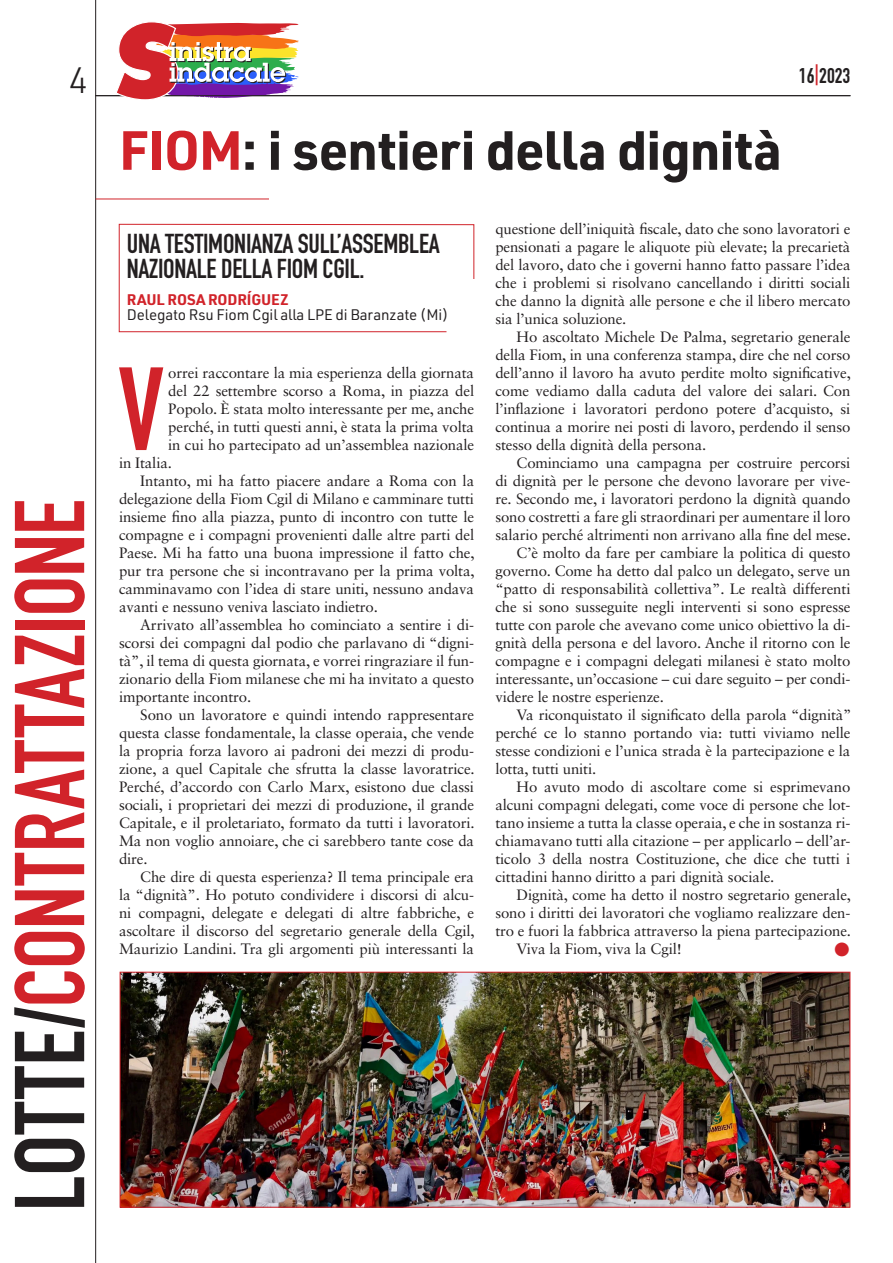
<style>
.page{position:relative;width:893px;height:1263px;background:#fff}
.page>*{position:absolute;margin:0;border:0;box-sizing:border-box;transform-origin:0 0}
.t1{font:116.1px "DIN Engschrift Std";color:#d1232a}
.t2{font:97.35px "DIN Engschrift Std";letter-spacing:-.005em;color:#d1232a}
.t3{font:700 54px "URWDIN";letter-spacing:-.02em;color:#231f20}
.t4{font:300 36px "URWDIN";color:#231f20}
.t5{font:27px/25.5px "DIN Engschrift Std";letter-spacing:-.01em;color:#231f20}
.t6{font:21px "DIN Engschrift Std";color:#231f20}
.t7{font:15px/18px "Sabon LT Std";letter-spacing:-.01em;color:#231f20;text-align:justify}
.Autore{font:15px "URWDIN";letter-spacing:-.01em;color:#231f20}
.Autore-2{font:700 15px "URWDIN";letter-spacing:-.01em;color:#d1232a}
.t8{font:15px "Zapf Dingbats IT Cby BT";color:#d1232a}
.s1{color:#231f20}
.s2{color:#d1232a}
</style>
<div class="page">
<hr style="left:95px;top:95px;width:755px;height:1px;background:#231f20">
<hr style="left:95px;top:0;width:1px;height:1263px;background:#231f20">
<svg style="left:115px;top:22px;width:184px;height:78px"></svg>
<hr style="left:96px;top:199px;width:173px;height:1px;background:#d1232a">
<img style="left:122px;top:974px;width:726px;height:232px">
<div style="left:120px;top:972px;width:730px;height:236px;border:1px solid #d1232a"></div>
<svg style="left:118px;top:224px;width:357px;height:108px"></svg>
<h3 class="t4" style="left:68px;top:57px;width:21px">4</h3>
<p class="t2" style="left:-7px;top:1211px;width:714px;rotate:-90deg"><span class="s1">LOTTE/</span>CONTRATTAZIONE</p>
<p class="t3" style="left:119px;top:113px;width:665px"><span class="s2">FIOM</span>: i sentieri della dignità</p>
<h3 class="t6" style="left:799px;top:63px;width:53px">16<span class="s2">|</span>2023</h3>
<p class="t5" style="left:127px;top:231px;width:314px">UNA TESTIMONIANZA SULL’ASSEMBLEA<br>NAZIONALE DELLA FIOM CGIL.</p>
<p class="Autore-2" style="left:127px;top:289px;width:163px">RAUL ROSA RODRÍGUEZ</p>
<p class="Autore" style="left:127px;top:305px;width:323px">Delegato Rsu Fiom Cgil alla LPE di Baranzate (Mi)</p>
<p class="t1" style="left:118px;top:341px;width:49px">V</p>
<p class="t7" style="left:168px;top:364px;width:307px">orrei raccontare la mia esperienza della giornata</p>
<p class="t7" style="left:168px;top:382px;width:307px">del 22 settembre scorso a Roma, in piazza del</p>
<p class="t7" style="left:168px;top:400px;width:307px">Popolo. È stata molto interessante per me, anche</p>
<p class="t7" style="left:168px;top:418px;width:307px">perché, in tutti questi anni, è stata la prima volta</p>
<p class="t7" style="left:168px;top:436px;width:307px">in cui ho partecipato ad un’assemblea nazionale</p>
<p class="t7" style="left:119px;top:454px;width:54px">in Italia.</p>
<p class="t7" style="left:119px;top:472px;width:357px;text-indent:21px">Intanto, mi ha fatto piacere andare a Roma con la delegazione della Fiom Cgil di Milano e camminare tutti insieme fino alla piazza, punto di incontro con tutte le compagne e i compagni provenienti dalle altre parti del Paese. Mi ha fatto una buona impressione il fatto che, pur tra persone che si incontravano per la prima volta, camminavamo con l’idea di stare uniti, nessuno andava avanti e nessuno veniva lasciato indietro.</p>
<p class="t7" style="left:119px;top:616px;width:357px;text-indent:21px">Arrivato all’assemblea ho cominciato a sentire i di&shy;scorsi dei compagni dal podio che parlavano di “digni&shy;tà”, il tema di questa giornata, e vorrei ringraziare il fun&shy;zionario della Fiom milanese che mi ha invitato a questo importante incontro.</p>
<p class="t7" style="left:119px;top:706px;width:357px;text-indent:21px">Sono un lavoratore e quindi intendo rappresentare questa classe fondamentale, la classe operaia, che vende la propria forza lavoro ai padroni dei mezzi di produ&shy;zione, a quel Capitale che sfrutta la classe lavoratrice.<br>Perché, d’accordo con Carlo Marx, esistono due classi sociali, i proprietari dei mezzi di produzione, il grande Capitale, e il proletariato, formato da tutti i lavoratori.<br>Ma non voglio annoiare, che ci sarebbero tante cose da dire.</p>
<p class="t7" style="left:119px;top:868px;width:357px;text-indent:21px">Che dire di questa esperienza? Il tema principale era la “dignità”. Ho potuto condividere i discorsi di alcu&shy;ni compagni, delegate e delegati di altre fabbriche, e ascoltare il discorso del segretario generale della Cgil, Maurizio Landini. Tra gli argomenti più interessanti la</p>
<p class="t7" style="left:495px;top:220px;width:357px">questione dell’iniquità fiscale, dato che sono lavoratori e pensionati a pagare le aliquote più elevate; la precarietà del lavoro, dato che i governi hanno fatto passare l’idea che i problemi si risolvano cancellando i diritti sociali che danno la dignità alle persone e che il libero mercato sia l’unica soluzione.</p>
<p class="t7" style="left:495px;top:328px;width:357px;text-indent:21px">Ho ascoltato Michele De Palma, segretario generale della Fiom, in una conferenza stampa, dire che nel corso dell’anno il lavoro ha avuto perdite molto significative, come vediamo dalla caduta del valore dei salari. Con l’inflazione i lavoratori perdono potere d’acquisto, si continua a morire nei posti di lavoro, perdendo il senso stesso della dignità della persona.</p>
<p class="t7" style="left:495px;top:454px;width:357px;text-indent:21px">Cominciamo una campagna per costruire percorsi di dignità per le persone che devono lavorare per vive&shy;re. Secondo me, i lavoratori perdono la dignità quando sono costretti a fare gli straordinari per aumentare il loro salario perché altrimenti non arrivano alla fine del mese.</p>
<p class="t7" style="left:495px;top:544px;width:357px;text-indent:21px">C’è molto da fare per cambiare la politica di questo governo. Come ha detto dal palco un delegato, serve un “patto di responsabilità collettiva”. Le realtà differenti che si sono susseguite negli interventi si sono espresse tutte con parole che avevano come unico obiettivo la di&shy;gnità della persona e del lavoro. Anche il ritorno con le compagne e i compagni delegati milanesi è stato molto interessante, un’occasione – cui dare seguito – per condi&shy;videre le nostre esperienze.</p>
<p class="t7" style="left:495px;top:706px;width:358px;text-indent:21px">Va riconquistato il significato della parola “dignità” perché ce lo stanno portando via: tutti viviamo nelle stesse condizioni e l’unica strada è la partecipazione e la lotta, tutti uniti.</p>
<p class="t7" style="left:495px;top:778px;width:357px;text-indent:21px">Ho avuto modo di ascoltare come si esprimevano alcuni compagni delegati, come voce di persone che lot&shy;tano insieme a tutta la classe operaia, e che in sostanza ri&shy;chiamavano tutti alla citazione – per applicarlo – dell’ar&shy;ticolo 3 della nostra Costituzione, che dice che tutti i cittadini hanno diritto a pari dignità sociale.</p>
<p class="t7" style="left:495px;top:886px;width:357px;text-indent:21px">Dignità, come ha detto il nostro segretario generale, sono i diritti dei lavoratori che vogliamo realizzare den&shy;tro e fuori la fabbrica attraverso la piena partecipazione.</p>
<p class="t7" style="left:517px;top:940px;width:167px">Viva la Fiom, viva la Cgil!</p>
<p class="t8" style="left:834px;top:942px;width:16px">●</p>
</div>
